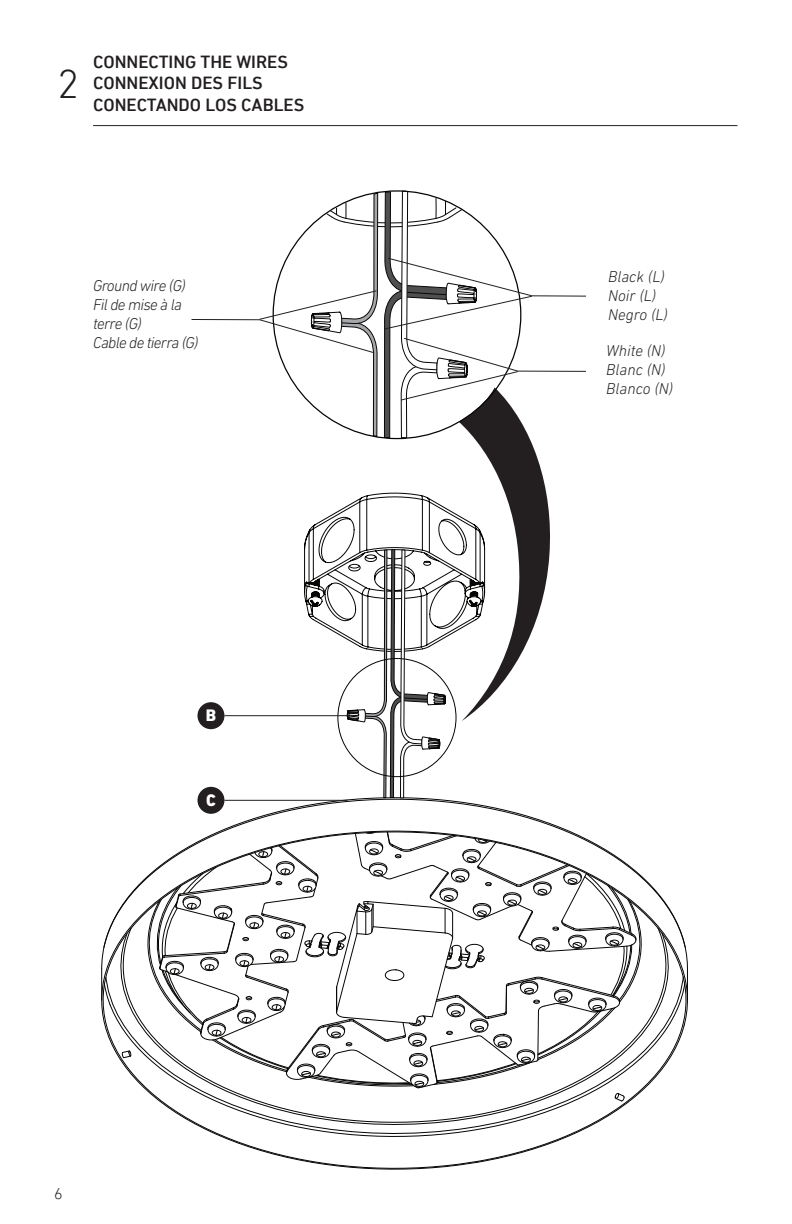
<style>
.page{position:relative;width:792px;height:1224px;background:#fff}
.page>*{position:absolute;margin:0;border:0;box-sizing:border-box;transform-origin:0 0}
.t1{font:300 41.6px "DIN Next LT Pro";color:#231f20}
.Titles{font:500 18px/21.6px "DIN Next LT Pro";color:#231f20}
.t2{font:800 17px "DIN Next LT Pro";color:#fff}
.Vignettes_et_fig{font:italic 300 16px/19.2px "DIN Next LT Pro";letter-spacing:-.04em;color:#231f20}
.Vignettes_et_fig-2{font:italic 300 16px/19.2px "DIN Next LT Pro";color:#231f20}
.t3{font:300 16px "DIN Next LT Pro";color:#231f20}
</style>
<div class="page">
<svg style="left:477px;top:442px;width:73px;height:260px"></svg>
<hr style="left:93px;top:125px;width:645px;height:1px;background:#231f20">
<svg style="left:101px;top:947px;width:587px;height:223px"></svg>
<svg style="left:103px;top:797px;width:292px;height:151px"></svg>
<svg style="left:394px;top:805px;width:292px;height:142px"></svg>
<hr style="left:101px;top:968px;width:1px;height:32px;background:#050504">
<hr style="left:687px;top:968px;width:1px;height:32px;background:#050504">
<svg style="left:304px;top:493px;width:181px;height:331px"></svg>
<svg style="left:191px;top:190px;width:395px;height:252px"></svg>
<hr style="left:224px;top:715px;width:123px;height:1px;background:#231f20">
<div style="left:197px;top:702px;width:27px;height:27px;background:#231f20;border-radius:50%"></div>
<hr style="left:224px;top:800px;width:123px;height:1px;background:#231f20">
<div style="left:197px;top:787px;width:27px;height:27px;background:#231f20;border-radius:50%"></div>
<p class="t1" style="left:57px;top:60px;width:24px">2</p>
<p class="Titles" style="left:93px;top:50px;width:213px">CONNECTING THE WIRES<br>CONNEXION DES FILS<br>CONECTANDO LOS CABLES</p>
<p class="Vignettes_et_fig" style="left:93px;top:275px;width:107px">Ground wire (G)<br>Fil de mise à la terre (G)<br>Cable de tierra (G)</p>
<p class="t2" style="left:206px;top:706px;width:12px">B</p>
<p class="t2" style="left:206px;top:790px;width:11px">C</p>
<p class="t3" style="left:54px;top:1184px;width:10px">6</p>
<p class="Vignettes_et_fig-2" style="left:608px;top:267px;width:61px">Black (L)<br>Noir (L)<br>Negro (L)</p>
<p class="Vignettes_et_fig-2" style="left:606px;top:340px;width:69px">White (N)<br>Blanc (N)<br>Blanco (N)</p>
</div>
